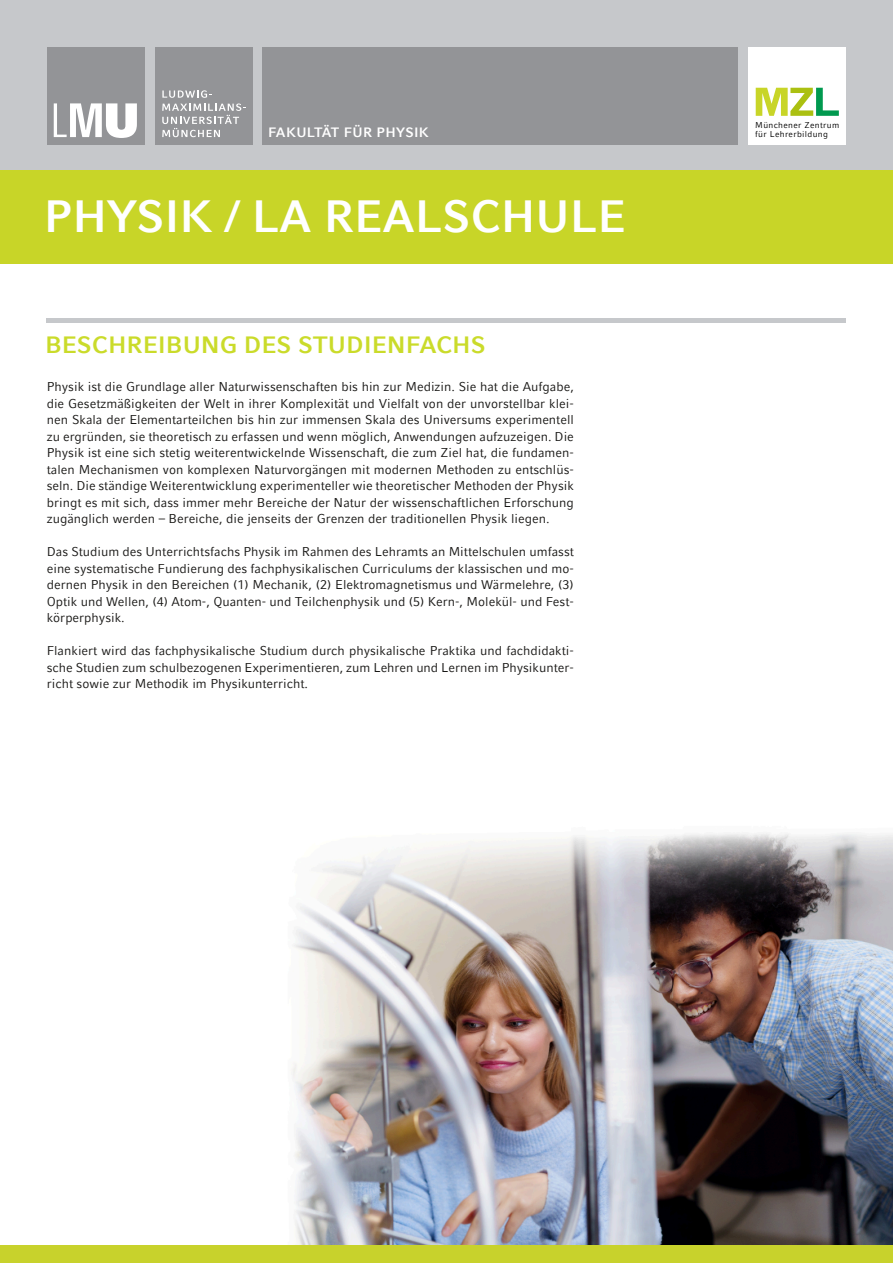
<style>
.page{position:relative;width:893px;height:1263px;background:#fff}
.page>*{position:absolute;margin:0;border:0;box-sizing:border-box;transform-origin:0 0}
.t1{font:700 45px "LMU Compatil Fact";color:#fff}
.t2{font:700 23.55px "LMU Compatil Fact";color:#cadb2a}
.t3{font:700 13.5px "LMU Compatil Fact";letter-spacing:.025em;color:#fff}
.t4{font:12.75px "LMU Compatil Fact";color:#181715}
.t5{font:8.4px/9.4px "LMU Compatil Fact";letter-spacing:.04em;color:#000}
</style>
<div class="page">
<img style="left:215px;top:833px;width:678px;height:413px">
<hr style="left:47px;top:318px;width:799px;height:4px;background:#c6c8cb">
<div style="left:0;top:0;width:893px;height:176px;background:#c6c8cb"></div>
<div style="left:748px;top:47px;width:98px;height:97px;background:#fff"></div>
<svg style="left:756px;top:88px;width:83px;height:28px"></svg>
<div style="left:0;top:170px;width:893px;height:94px;background:#c8d528"></div>
<div style="left:0;top:1246px;width:893px;height:17px;background:#c8d22c"></div>
<div style="left:262px;top:47px;width:476px;height:98px;background:#939497"></div>
<div style="left:47px;top:47px;width:98px;height:98px;background:#939497"></div>
<div style="left:155px;top:47px;width:98px;height:98px;background:#939497"></div>
<svg style="left:54px;top:103px;width:83px;height:35px"></svg>
<svg style="left:162px;top:90px;width:84px;height:47px"></svg>
<p class="t3" style="left:268px;top:127px;width:163px">FAKULTÄT FÜR PHYSIK</p>
<p class="t1" style="left:44px;top:198px;width:583px">PHYSIK / LA REALSCHULE</p>
<p class="t2" style="left:45px;top:336px;width:442px">BESCHREIBUNG DES STUDIENFACHS</p>
<p class="t4" style="left:47px;top:382px;width:529px">Physik ist die Grundlage aller Naturwissenschaften bis hin zur Medizin. Sie hat die Aufgabe,</p>
<p class="t4" style="left:47px;top:398px;width:529px">die Gesetzmäßigkeiten der Welt in ihrer Komplexität und Vielfalt von der unvorstellbar klei-</p>
<p class="t4" style="left:47px;top:415px;width:529px">nen Skala der Elementarteilchen bis hin zur immensen Skala des Universums experimentell</p>
<p class="t4" style="left:47px;top:431px;width:529px">zu ergründen, sie theoretisch zu erfassen und wenn möglich, Anwendungen aufzuzeigen. Die</p>
<p class="t4" style="left:47px;top:448px;width:529px">Physik ist eine sich stetig weiterentwickelnde Wissenschaft, die zum Ziel hat, die fundamen-</p>
<p class="t4" style="left:47px;top:464px;width:529px">talen Mechanismen von komplexen Naturvorgängen mit modernen Methoden zu entschlüs-</p>
<p class="t4" style="left:47px;top:481px;width:529px">seln. Die ständige Weiterentwicklung experimenteller wie theoretischer Methoden der Physik</p>
<p class="t4" style="left:47px;top:497px;width:529px">bringt es mit sich, dass immer mehr Bereiche der Natur der wissenschaftlichen Erforschung</p>
<p class="t4" style="left:47px;top:514px;width:504px">zugänglich werden – Bereiche, die jenseits der Grenzen der traditionellen Physik liegen.</p>
<p class="t4" style="left:47px;top:547px;width:529px">Das Studium des Unterrichtsfachs Physik im Rahmen des Lehramts an Mittelschulen umfasst</p>
<p class="t4" style="left:47px;top:563px;width:529px">eine systematische Fundierung des fachphysikalischen Curriculums der klassischen und mo-</p>
<p class="t4" style="left:47px;top:580px;width:529px">dernen Physik in den Bereichen (1) Mechanik, (2) Elektromagnetismus und Wärmelehre, (3)</p>
<p class="t4" style="left:47px;top:596px;width:529px">Optik und Wellen, (4) Atom-, Quanten- und Teilchenphysik und (5) Kern-, Molekül- und Fest-</p>
<p class="t4" style="left:47px;top:613px;width:80px">körperphysik.</p>
<p class="t4" style="left:47px;top:646px;width:529px">Flankiert wird das fachphysikalische Studium durch physikalische Praktika und fachdidakti-</p>
<p class="t4" style="left:47px;top:662px;width:529px">sche Studien zum schulbezogenen Experimentieren, zum Lehren und Lernen im Physikunter-</p>
<p class="t4" style="left:47px;top:679px;width:263px">richt sowie zur Methodik im Physikunterricht.</p>
<p class="t5" style="left:755px;top:121px;width:86px">Münchener Zentrum für Lehrerbildung</p>
</div>
